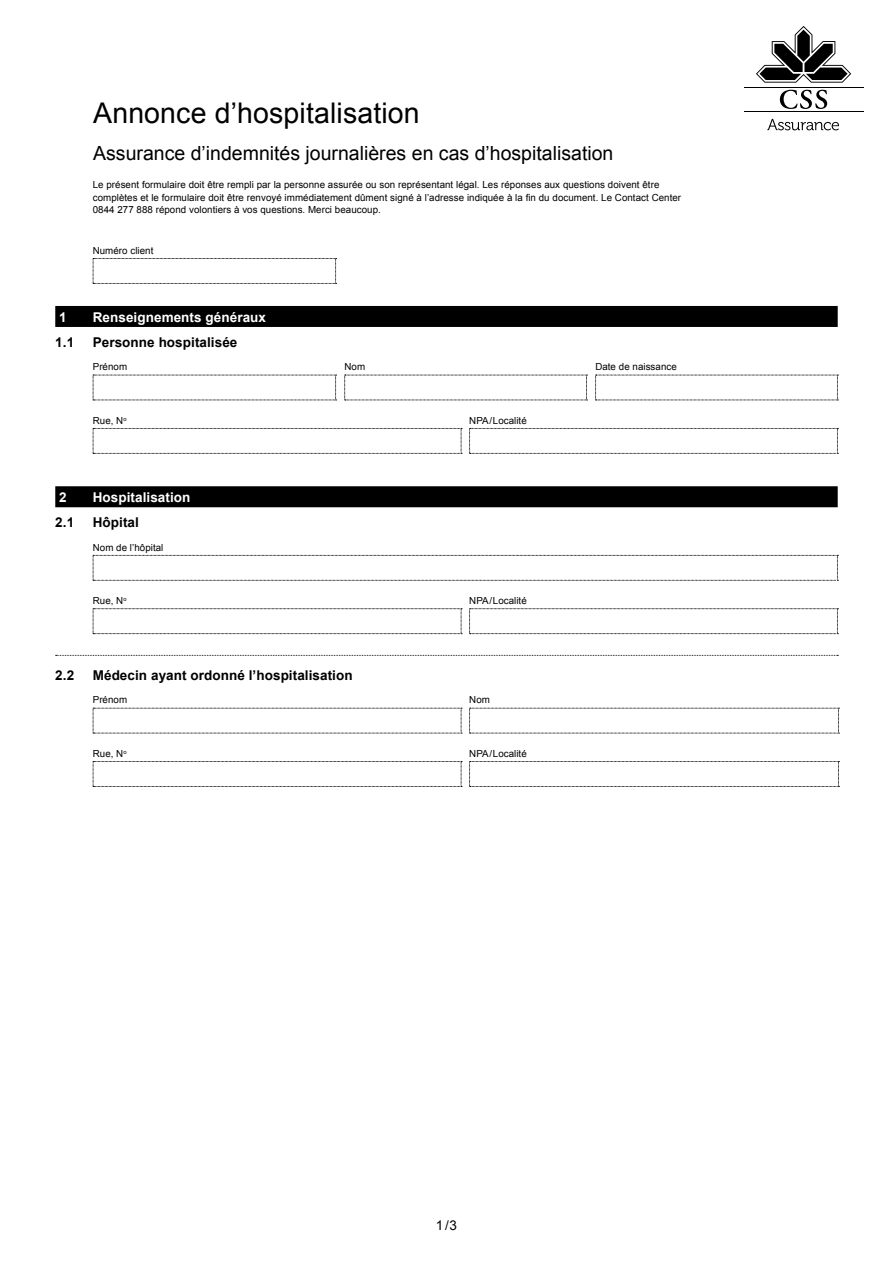
<style>
.page{position:relative;width:893px;height:1263px;background:#fff}
.page>*{position:absolute;margin:0;border:0;box-sizing:border-box;transform-origin:0 0}
.t1{font:28.5px "Arial";letter-spacing:.005em;color:#000}
.t2{font:19.5px "Arial";color:#000}
.t3{font:700 13.5px "Arial";letter-spacing:.005em;color:#000}
.t4{font:700 13.5px "Arial";letter-spacing:.005em;color:#fff}
.t5{font:13.5px "Arial";color:#000}
.t6{font:9.75px/12.8px "Arial";letter-spacing:.005em;color:#000}
</style>
<div class="page">
<div style="left:55px;top:306px;width:783px;height:21px;background:#000"></div>
<div style="left:55px;top:486px;width:783px;height:21px;background:#000"></div>
<svg style="left:56px;top:655px;width:782px;height:1px"></svg>
<svg style="left:93px;top:258px;width:244px;height:26px"></svg>
<svg style="left:93px;top:375px;width:244px;height:26px"></svg>
<svg style="left:344px;top:375px;width:243px;height:26px"></svg>
<svg style="left:595px;top:375px;width:243px;height:26px"></svg>
<svg style="left:93px;top:428px;width:369px;height:26px"></svg>
<svg style="left:469px;top:428px;width:369px;height:26px"></svg>
<svg style="left:93px;top:555px;width:745px;height:26px"></svg>
<svg style="left:93px;top:608px;width:369px;height:26px"></svg>
<svg style="left:469px;top:608px;width:369px;height:26px"></svg>
<svg style="left:93px;top:708px;width:369px;height:26px"></svg>
<svg style="left:469px;top:708px;width:370px;height:26px"></svg>
<svg style="left:93px;top:761px;width:369px;height:26px"></svg>
<svg style="left:469px;top:761px;width:370px;height:26px"></svg>
<hr style="left:744px;top:111px;width:119px;height:1px;background:#000">
<hr style="left:744px;top:87px;width:119px;height:1px;background:#000">
<svg style="left:756px;top:26px;width:95px;height:57px"></svg>
<svg style="left:780px;top:90px;width:47px;height:19px"></svg>
<svg style="left:767px;top:119px;width:72px;height:11px"></svg>
<h1 class="t1" style="left:93px;top:94px;width:328px">Annonce d’hospitalisation</h1>
<h2 class="t2" style="left:93px;top:140px;width:522px">Assurance d’indemnités journalières en cas d’hospitalisation</h2>
<p class="t6" style="left:93px;top:178px;width:590px">Le présent formulaire doit être rempli par la personne assurée ou son représentant légal. Les réponses aux questions doivent être complètes et le formulaire doit être renvoyé immédiatement dûment signé à l’adresse indiquée à la fin du document. Le Contact Center<br>0844 277 888 répond volontiers à vos questions. Merci beaucoup.</p>
<p class="t6" style="left:93px;top:244px;width:62px">Numéro client</p>
<h3 class="t4" style="left:59px;top:308px;width:9px">1</h3>
<h3 class="t4" style="left:93px;top:308px;width:175px">Renseignements généraux</h3>
<h3 class="t3" style="left:55px;top:333px;width:20px">1.1</h3>
<h3 class="t3" style="left:93px;top:333px;width:146px">Personne hospitalisée</h3>
<p class="t6" style="left:93px;top:361px;width:36px">Prénom</p>
<p class="t6" style="left:344px;top:361px;width:22px">Nom</p>
<p class="t6" style="left:595px;top:361px;width:83px">Date de naissance</p>
<p class="t6" style="left:93px;top:414px;width:35px">Rue, N<sup>o</sup></p>
<p class="t6" style="left:469px;top:414px;width:59px">NPA/Localité</p>
<h3 class="t4" style="left:59px;top:488px;width:9px">2</h3>
<h3 class="t4" style="left:93px;top:488px;width:99px">Hospitalisation</h3>
<h3 class="t3" style="left:55px;top:513px;width:20px">2.1</h3>
<h3 class="t3" style="left:93px;top:513px;width:48px">Hôpital</h3>
<p class="t6" style="left:93px;top:541px;width:72px">Nom de l’hôpital</p>
<p class="t6" style="left:93px;top:594px;width:35px">Rue, N<sup>o</sup></p>
<p class="t6" style="left:469px;top:594px;width:59px">NPA/Localité</p>
<h3 class="t3" style="left:55px;top:666px;width:20px">2.2</h3>
<h3 class="t3" style="left:93px;top:666px;width:261px">Médecin ayant ordonné l’hospitalisation</h3>
<p class="t6" style="left:93px;top:694px;width:36px">Prénom</p>
<p class="t6" style="left:469px;top:694px;width:22px">Nom</p>
<p class="t6" style="left:93px;top:747px;width:35px">Rue, N<sup>o</sup></p>
<p class="t6" style="left:469px;top:747px;width:59px">NPA/Localité</p>
<h3 class="t5" style="left:436px;top:1217px;width:23px">1/3</h3>
</div>
